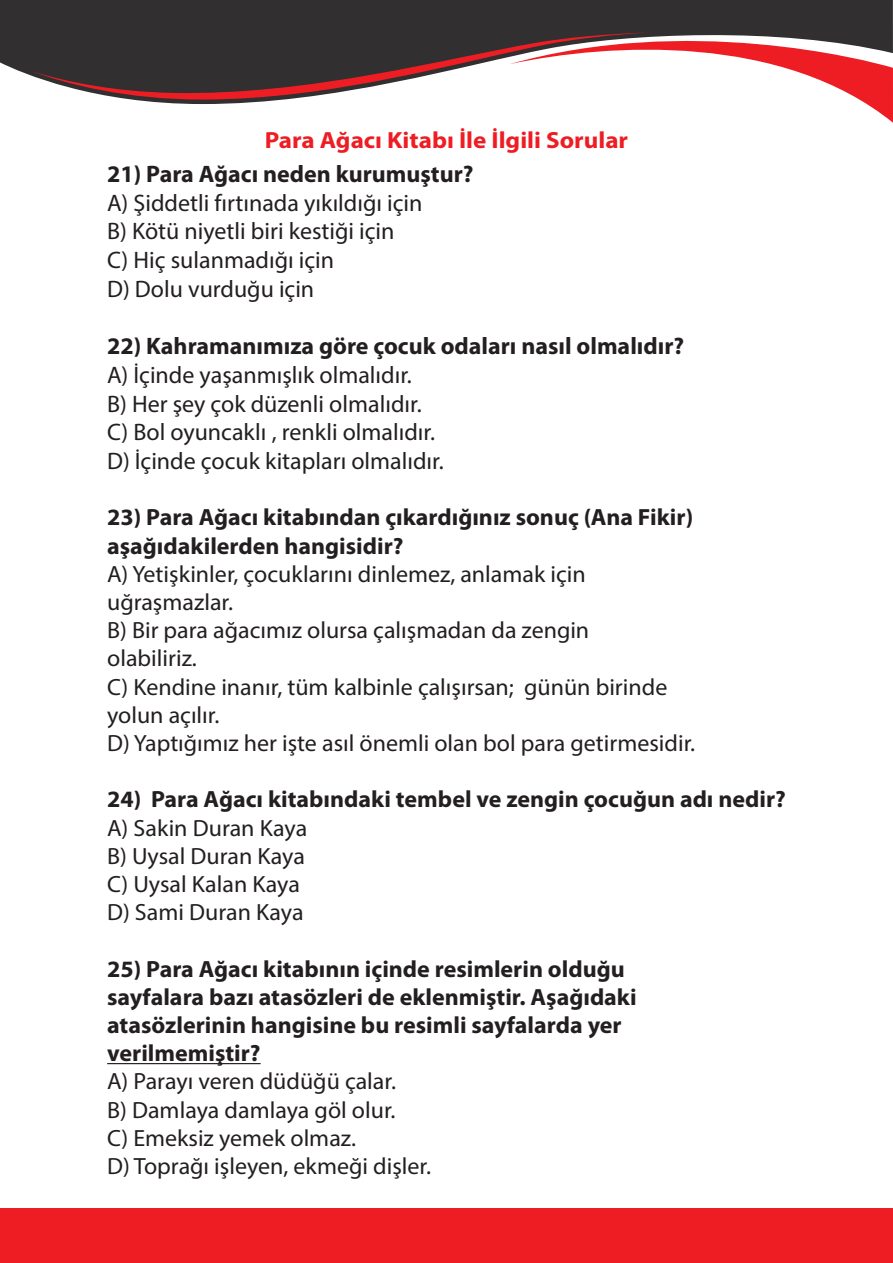
<style>
.page{position:relative;width:893px;height:1263px;background:#fff}
.page>*{position:absolute;margin:0;border:0;box-sizing:border-box;transform-origin:0 0}
.t1{font:23.85px/28.7px "Myriad Pro";color:#231f20}
.t2{font:700 23.85px "Myriad Pro";color:#231f20}
.t3{font:23.55px/28.2px "Myriad Pro";color:#231f20}
.t4{font:700 23.55px/28.2px "Myriad Pro";color:#231f20}
.t5{font:700 23.4px "Myriad Pro";color:#ee1d23;scale:1.07 1}
</style>
<div class="page">
<hr style="left:107px;top:1063px;width:154px;height:1px;background:#231f20">
<div style="left:0;top:1208px;width:893px;height:55px;background:#ee1d23"></div>
<div style="left:0;top:0;width:893px;height:76px;background:#312f30"></div>
<svg style="left:32px;top:14px;width:861px;height:109px"></svg>
<p class="t5" style="left:265px;top:125px;width:341px">Para Ağacı Kitabı İle İlgili Sorular</p>
<p class="t2" style="left:107px;top:158px;width:368px">21) Para Ağacı neden kurumuştur?</p>
<p class="t1" style="left:107px;top:188px;width:317px">A) Şiddetli fırtınada yıkıldığı için<br>B) Kötü niyetli biri kestiği için<br>C) Hiç sulanmadığı için<br>D) Dolu vurduğu için</p>
<p class="t2" style="left:107px;top:331px;width:578px">22) Kahramanımıza göre çocuk odaları nasıl olmalıdır?</p>
<p class="t1" style="left:107px;top:360px;width:338px">A) İçinde yaşanmışlık olmalıdır.<br>B) Her şey çok düzenli olmalıdır.<br>C) Bol oyuncaklı , renkli olmalıdır.<br>D) İçinde çocuk kitapları olmalıdır.</p>
<p class="t4" style="left:107px;top:502px;width:587px">23) Para Ağacı kitabından çıkardığınız sonuç (Ana Fikir) aşağıdakilerden hangisidir?</p>
<p class="t3" style="left:107px;top:559px;width:590px">A) Yetişkinler, çocuklarını dinlemez, anlamak için uğraşmazlar.<br>B) Bir para ağacımız olursa çalışmadan da zengin<br>olabiliriz.<br>C) Kendine inanır, tüm kalbinle çalışırsan; günün birinde yolun açılır.<br>D) Yaptığımız her işte asıl önemli olan bol para getirmesidir.</p>
<p class="t4" style="left:107px;top:785px;width:680px">24) Para Ağacı kitabındaki tembel ve zengin çocuğun adı nedir?</p>
<p class="t3" style="left:107px;top:813px;width:202px">A) Sakin Duran Kaya<br>B) Uysal Duran Kaya<br>C) Uysal Kalan Kaya<br>D) Sami Duran Kaya</p>
<p class="t4" style="left:107px;top:954px;width:531px">25) Para Ağacı kitabının içinde resimlerin olduğu sayfalara bazı atasözleri de eklenmiştir. Aşağıdaki atasözlerinin hangisine bu resimli sayfalarda yer verilmemiştir?</p>
<p class="t3" style="left:107px;top:1067px;width:325px">A) Parayı veren düdüğü çalar.<br>B) Damlaya damlaya göl olur.<br>C) Emeksiz yemek olmaz.<br>D) Toprağı işleyen, ekmeği dişler.</p>
</div>
